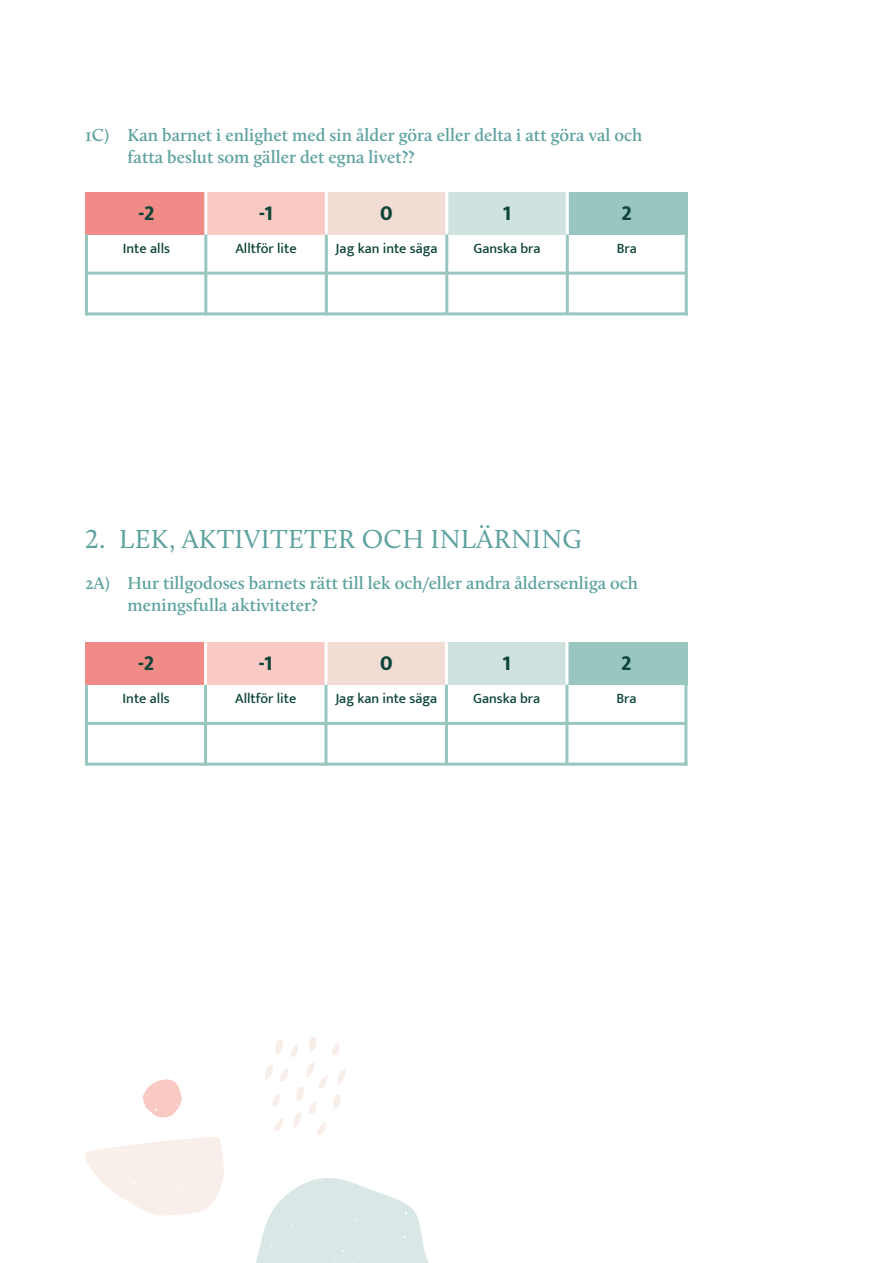
<style>
.page{position:relative;width:893px;height:1263px;background:#fff}
.page>*{position:absolute;margin:0;border:0;box-sizing:border-box;transform-origin:0 0}
.t1{font:27px "Calluna";letter-spacing:.015em;color:#5da29f}
.t2{font:800 21px "Mukta";color:#0e453a}
.t3{font:600 18px/21.6px "Calluna";color:#5da29f}
.t4{font:500 14.25px "Mukta";color:#0e453a}
</style>
<div class="page">
<div style="left:326px;top:192px;width:121px;height:42px;background:#f1ddd4"></div>
<div style="left:85px;top:192px;width:121px;height:42px;background:#f18b87"></div>
<div style="left:206px;top:192px;width:120px;height:42px;background:#f9c9c3"></div>
<div style="left:447px;top:192px;width:120px;height:42px;background:#cfe2df"></div>
<div style="left:569px;top:192px;width:119px;height:42px;background:#99c6bf"></div>
<hr style="left:204px;top:232px;width:3px;height:83px;background:#99c6bf">
<hr style="left:325px;top:232px;width:3px;height:83px;background:#99c6bf">
<hr style="left:445px;top:232px;width:3px;height:83px;background:#99c6bf">
<hr style="left:566px;top:232px;width:3px;height:83px;background:#99c6bf">
<hr style="left:204px;top:192px;width:3px;height:43px;background:#fff">
<hr style="left:325px;top:191px;width:3px;height:44px;background:#fff">
<hr style="left:445px;top:192px;width:3px;height:42px;background:#fff">
<hr style="left:566px;top:192px;width:3px;height:42px;background:#fff">
<hr style="left:85px;top:272px;width:602px;height:3px;background:#99c6bf">
<hr style="left:685px;top:232px;width:3px;height:83px;background:#99c6bf">
<hr style="left:85px;top:234px;width:3px;height:81px;background:#99c6bf">
<hr style="left:85px;top:312px;width:603px;height:3px;background:#99c6bf">
<div style="left:326px;top:642px;width:120px;height:43px;background:#f1ddd4"></div>
<div style="left:85px;top:642px;width:120px;height:43px;background:#f18b87"></div>
<div style="left:205px;top:642px;width:121px;height:43px;background:#f9c9c3"></div>
<div style="left:446px;top:642px;width:121px;height:43px;background:#cfe2df"></div>
<div style="left:568px;top:642px;width:119px;height:43px;background:#99c6bf"></div>
<hr style="left:204px;top:682px;width:3px;height:84px;background:#99c6bf">
<hr style="left:324px;top:682px;width:3px;height:84px;background:#99c6bf">
<hr style="left:445px;top:682px;width:3px;height:83px;background:#99c6bf">
<hr style="left:565px;top:682px;width:3px;height:83px;background:#99c6bf">
<hr style="left:204px;top:642px;width:3px;height:43px;background:#fff">
<hr style="left:324px;top:642px;width:3px;height:43px;background:#fff">
<hr style="left:445px;top:642px;width:3px;height:43px;background:#fff">
<hr style="left:565px;top:642px;width:3px;height:43px;background:#fff">
<hr style="left:85px;top:722px;width:602px;height:3px;background:#99c6bf">
<hr style="left:684px;top:683px;width:3px;height:83px;background:#99c6bf">
<hr style="left:85px;top:685px;width:3px;height:78px;background:#99c6bf">
<hr style="left:85px;top:763px;width:602px;height:3px;background:#99c6bf">
<svg style="left:256px;top:1178px;width:173px;height:85px"></svg>
<svg style="left:85px;top:1137px;width:139px;height:79px"></svg>
<svg style="left:265px;top:1037px;width:80px;height:98px"></svg>
<svg style="left:143px;top:1079px;width:39px;height:39px"></svg>
<p class="t3" style="left:128px;top:124px;width:516px;text-indent:-43px">1C) Kan barnet i enlighet med sin ålder göra eller delta i att göra val och fatta beslut som gäller det egna livet??</p>
<p class="t2" style="left:139px;top:201px;width:17px">-2</p>
<p class="t4" style="left:123px;top:240px;width:49px">Inte alls</p>
<p class="t2" style="left:380px;top:201px;width:14px">0</p>
<p class="t4" style="left:336px;top:240px;width:103px">Jag kan inte säga</p>
<p class="t2" style="left:622px;top:201px;width:12px">2</p>
<p class="t4" style="left:617px;top:240px;width:22px">Bra</p>
<p class="t2" style="left:259px;top:201px;width:16px">-1</p>
<p class="t4" style="left:235px;top:240px;width:63px">Alltför lite</p>
<p class="t2" style="left:503px;top:201px;width:10px">1</p>
<p class="t4" style="left:474px;top:240px;width:68px">Ganska bra</p>
<h1 class="t1" style="left:85px;top:522px;width:498px">2. LEK, AKTIVITETER OCH INLÄRNING</h1>
<p class="t3" style="left:128px;top:572px;width:512px;text-indent:-43px">2A) Hur tillgodoses barnets rätt till lek och/eller andra åldersenliga och meningsfulla aktiviteter?</p>
<p class="t2" style="left:138px;top:651px;width:17px">-2</p>
<p class="t4" style="left:123px;top:690px;width:49px">Inte alls</p>
<p class="t2" style="left:259px;top:651px;width:16px">-1</p>
<p class="t4" style="left:235px;top:690px;width:63px">Alltför lite</p>
<p class="t2" style="left:380px;top:651px;width:14px">0</p>
<p class="t4" style="left:335px;top:690px;width:103px">Jag kan inte säga</p>
<p class="t2" style="left:502px;top:651px;width:10px">1</p>
<p class="t4" style="left:473px;top:690px;width:68px">Ganska bra</p>
<p class="t2" style="left:621px;top:651px;width:12px">2</p>
<p class="t4" style="left:616px;top:690px;width:22px">Bra</p>
</div>
